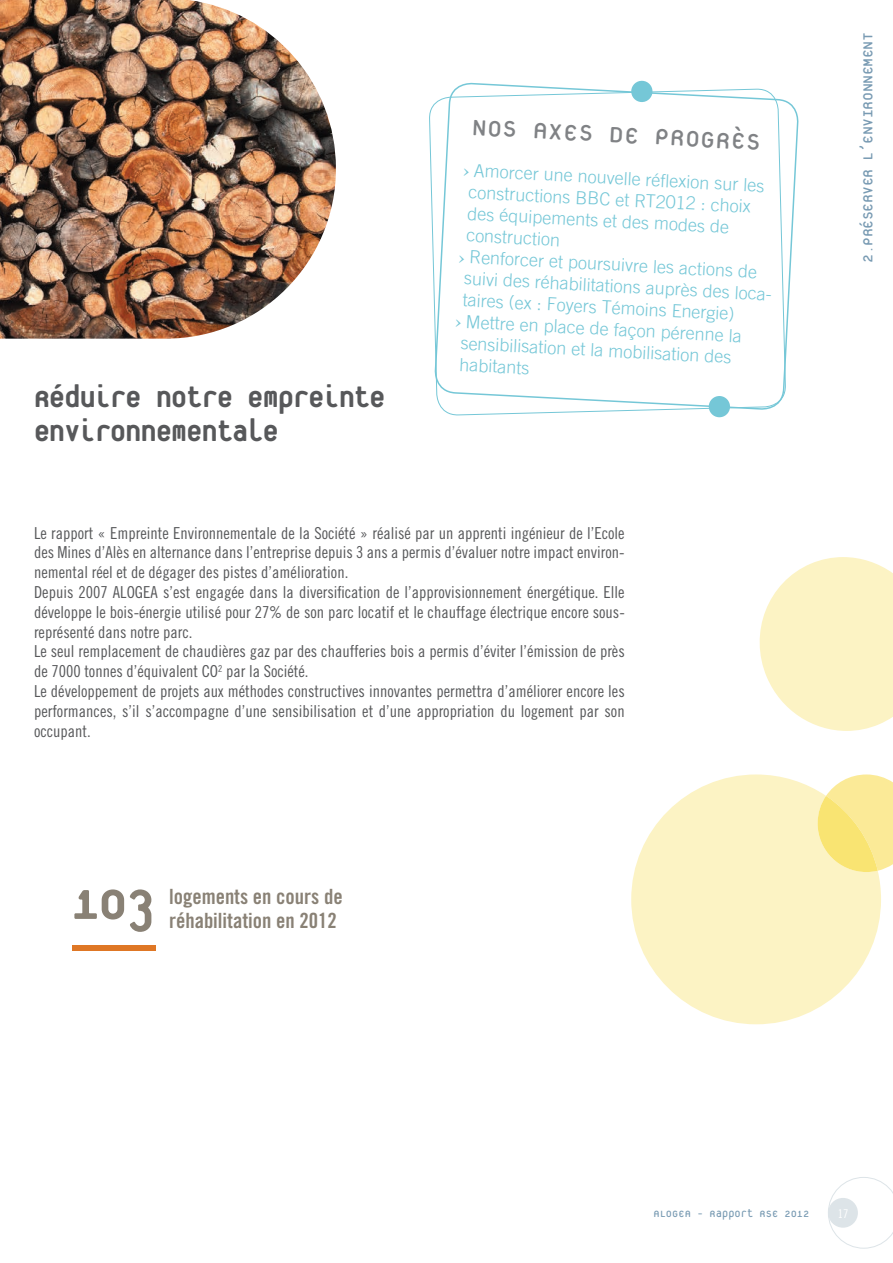
<style>
.page{position:relative;width:893px;height:1263px;background:#fff}
.page>*{position:absolute;margin:0;border:0;box-sizing:border-box;transform-origin:0 0}
.t1{font:800 62.4px "Platelet";color:#898175}
.t2{font:800 34.5px/34.5px "Platelet";letter-spacing:-.02em;color:#57585a}
.t3{font:33px "Platelet";color:#808285}
.t4{font:21px/24px "Trade Gothic Bold Cond Twenty";color:#898175}
.t5{font:19.5px "Platelet";letter-spacing:-.025em;color:#799bb3}
.t6{font:300 18px "Trade Gothic";color:#75c7d7}
.t7{font:16.5px/19.8px "Trade Gothic Cond Eighteen";color:#57585a}
.t8{font:13.5px "Platelet";color:#799bb3}
.t9{font:12px "Trade Gothic Cond Eighteen";color:#fff}
.s1{font-family:"Mercury Alternative";font-weight:400;font-size:15.3px}
</style>
<div class="page">
<svg style="left:828px;top:1177px;width:65px;height:71px"></svg>
<div style="left:828px;top:1198px;width:30px;height:30px;background:#dde4e8;border-radius:50%"></div>
<img style="left:0;top:0;width:336px;height:339px">
<div style="left:72px;top:945px;width:84px;height:5px;background:#df7725"></div>
<svg style="left:631px;top:774px;width:250px;height:250px;fill:#fcf3c4"></svg>
<svg style="left:818px;top:774px;width:75px;height:98px;background:#faea96"></svg>
<svg style="left:759px;top:557px;width:134px;height:174px"></svg>
<svg style="left:434px;top:82px;width:365px;height:334px"></svg>
<div style="left:708px;top:396px;width:22px;height:22px;background:#75c7d7;border-radius:50%"></div>
<div style="left:631px;top:80px;width:22px;height:22px;background:#75c7d7;border-radius:50%"></div>
<h3 class="t3" style="left:473px;top:112px;width:291px;rotate:3deg">NOS AXES DE PROGRÈS</h3>
<h2 class="t2" style="left:34px;top:381px;width:353px">Réduire notre empreinte environnementale</h2>
<p class="t6" style="left:464px;top:159px;width:303px;rotate:3deg"><span class="s1">&gt;</span> Amorcer une nouvelle réfl exion sur les</p>
<p class="t6" style="left:469px;top:181px;width:284px;rotate:3deg">constructions BBC et RT2012 : choix</p>
<p class="t6" style="left:468px;top:203px;width:264px;rotate:3deg">des équipements et des modes de</p>
<p class="t6" style="left:467px;top:224px;width:96px;rotate:3deg">construction</p>
<p class="t6" style="left:459px;top:245px;width:300px;rotate:3deg"><span class="s1">&gt;</span> Renforcer et poursuivre les actions de</p>
<p class="t6" style="left:465px;top:267px;width:313px;rotate:3deg">suivi des réhabilitations auprès des loca-</p>
<p class="t6" style="left:463px;top:289px;width:273px;rotate:3deg">taires (ex : Foyers Témoins Energie)</p>
<p class="t6" style="left:456px;top:310px;width:288px;rotate:3deg"><span class="s1">&gt;</span> Mettre en place de façon pérenne la</p>
<p class="t6" style="left:461px;top:332px;width:272px;rotate:3deg">sensibilisation et la mobilisation des</p>
<p class="t6" style="left:460px;top:354px;width:72px;rotate:3deg">habitants</p>
<p class="t7" style="left:34px;top:523px;width:592px">Le rapport « Empreinte Environnementale de la Société » réalisé par un apprenti ingénieur de l’Ecole des Mines d’Alès en alternance dans l’entreprise depuis 3 ans a permis d’évaluer notre impact environ&shy;nemental réel et de dégager des pistes d’amélioration.<br>Depuis 2007 ALOGEA s’est engagée dans la diversification de l’approvisionnement énergétique. Elle développe le bois-énergie utilisé pour 27% de son parc locatif et le chauffage électrique encore sous&shy;représenté dans notre parc.<br>Le seul remplacement de chaudières gaz par des chaufferies bois a permis d’éviter l’émission de près de 7000 tonnes d’équivalent CO<sup>2</sup> par la Société.<br>Le développement de projets aux méthodes constructives innovantes permettra d’améliorer encore les performances, s’il s’accompagne d’une sensibilisation et d’une appropriation du logement par son occupant.</p>
<h1 class="t1" style="left:71px;top:876px;width:85px">103</h1>
<p class="t4" style="left:169px;top:884px;width:175px">logements en cours de réhabilitation en 2012</p>
<p class="t5" style="left:859px;top:263px;width:232px;rotate:-90deg">2.PRÉSERVER L’ENVIRONNEMENT</p>
<p class="t8" style="left:653px;top:1208px;width:157px">ALOGEA - Rapport RSE 2012</p>
<p class="t9" style="left:838px;top:1206px;width:12px">17</p>
</div>
